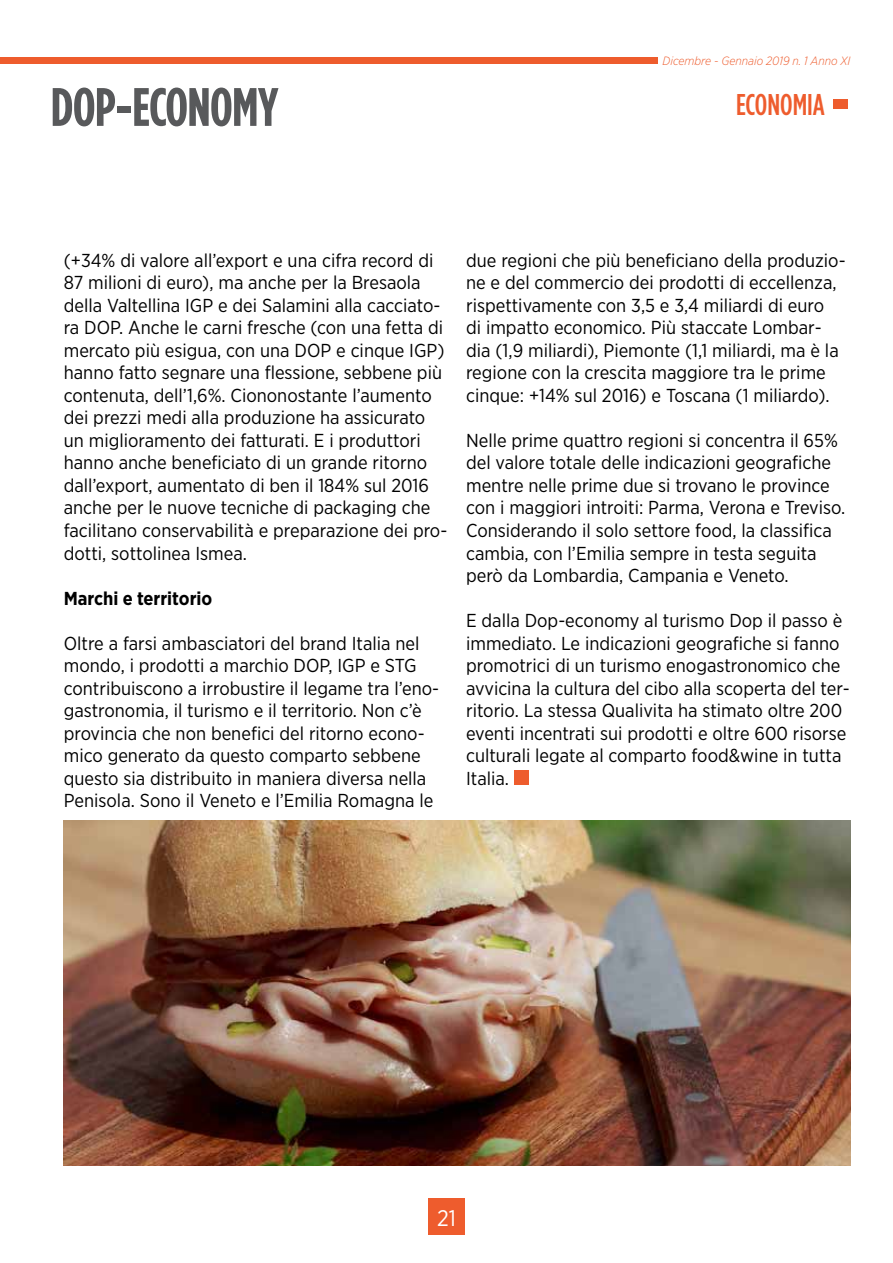
<style>
.page{position:relative;width:893px;height:1263px;background:#fff}
.page>*{position:absolute;margin:0;border:0;box-sizing:border-box;transform-origin:0 0}
.t1{font:700 54px "Gotham Condensed";color:#58595b}
.t2{font:500 30px "Gotham Condensed";color:#ee5c2d}
.t3{font:22.5px "Gotham Narrow";color:#fff}
.t4{font:18.75px/22.5px "Gotham Narrow";color:#000}
.t5{font:700 18.75px "Gotham Narrow";color:#000}
.t6{font:italic 300 12px "Gotham Narrow";color:#ee5c2d}
</style>
<div class="page">
<div style="left:428px;top:1198px;width:37px;height:37px;background:#ee5c2d"></div>
<div style="left:0;top:57px;width:657px;height:7px;background:#ee5c2d"></div>
<div style="left:514px;top:771px;width:14px;height:14px;background:#ee5c2d"></div>
<div style="left:833px;top:99px;width:14px;height:10px;background:#ee5c2d"></div>
<img style="left:63px;top:821px;width:787px;height:344px">
<h1 class="t1" style="left:51px;top:77px;width:102px">DOP-ECONO</h1>
<h1 class="t1" style="left:232px;top:77px;width:48px">MY</h1>
<p class="t6" style="left:663px;top:53px;width:189px">Dicembre - Gennaio 2019 n. 1 Anno XI</p>
<h2 class="t2" style="left:736px;top:88px;width:90px">ECONOMIA</h2>
<p class="t4" style="left:64px;top:249px;width:385px">(+34% di valore all’export e una cifra record di 87 milioni di euro), ma anche per la Bresaola della Valtellina IGP e dei Salamini alla cacciato&shy;ra DOP. Anche le carni fresche (con una fetta di mercato più esigua, con una DOP e cinque IGP) hanno fatto segnare una flessione, sebbene più contenuta, dell’1,6%. Ciononostante l’aumento dei prezzi medi alla produzione ha assicurato un miglioramento dei fatturati. E i produttori hanno anche beneficiato di un grande ritorno dall’export, aumentato di ben il 184% sul 2016 anche per le nuove tecniche di packaging che facilitano conservabilità e preparazione dei pro&shy;dotti, sottolinea Ismea.</p>
<p class="t5" style="left:64px;top:586px;width:150px">Marchi e territorio</p>
<p class="t4" style="left:64px;top:631px;width:377px">Oltre a farsi ambasciatori del brand Italia nel mondo, i prodotti a marchio DOP, IGP e STG contribuiscono a irrobustire il legame tra l’eno&shy;gastronomia, il turismo e il territorio. Non c’è provincia che non benefici del ritorno econo&shy;mico generato da questo comparto sebbene questo sia distribuito in maniera diversa nella Penisola. Sono il Veneto e l’Emilia Romagna le</p>
<p class="t4" style="left:466px;top:249px;width:381px">due regioni che più beneficiano della produzio&shy;ne e del commercio dei prodotti di eccellenza, rispettivamente con 3,5 e 3,4 miliardi di euro<br>di impatto economico. Più staccate Lombar&shy;dia (1,9 miliardi), Piemonte (1,1 miliardi, ma è la regione con la crescita maggiore tra le prime cinque: +14% sul 2016) e Toscana (1 miliardo).</p>
<p class="t4" style="left:466px;top:429px;width:381px">Nelle prime quattro regioni si concentra il 65% del valore totale delle indicazioni geografiche mentre nelle prime due si trovano le province con i maggiori introiti: Parma, Verona e Treviso.<br>Considerando il solo settore food, la classifica cambia, con l’Emilia sempre in testa seguita però da Lombardia, Campania e Veneto.</p>
<p class="t4" style="left:466px;top:609px;width:385px">E dalla Dop-economy al turismo Dop il passo è immediato. Le indicazioni geografiche si fanno promotrici di un turismo enogastronomico che avvicina la cultura del cibo alla scoperta del ter&shy;ritorio. La stessa Qualivita ha stimato oltre 200 eventi incentrati sui prodotti e oltre 600 risorse culturali legate al comparto food&amp;wine in tutta Italia.</p>
<p class="t3" style="left:437px;top:1204px;width:20px">21</p>
</div>
